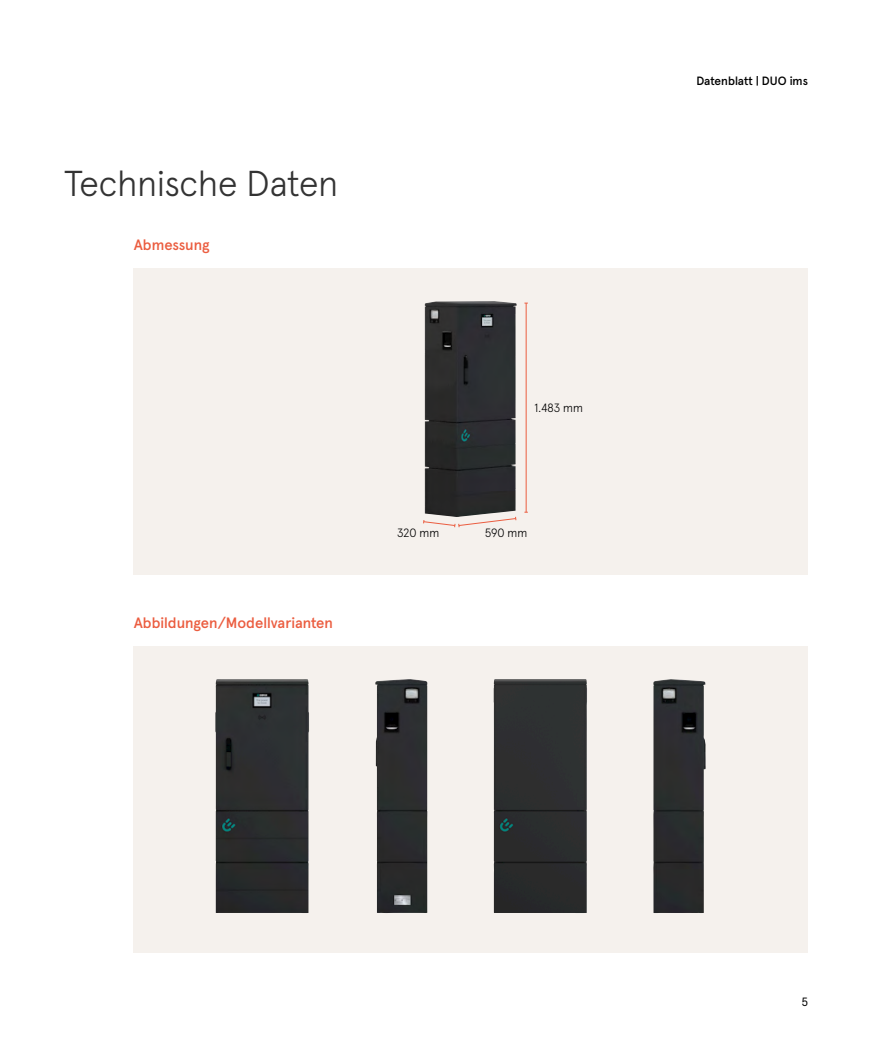
<style>
.page{position:relative;width:893px;height:1063px;background:#fff}
.page>*{position:absolute;margin:0;border:0;box-sizing:border-box;transform-origin:0 0}
.t1{font:300 36px "Apercu Pro";color:#333}
.t2{font:500 15px "Apercu Pro";color:#eb5d40}
.t3{font:300 12px "Apercu Pro";color:#000}
.t4{font:500 12px "Apercu Pro";color:#000}
.t5{font:12px "Apercu Pro";color:#000}
</style>
<div class="page">
<div style="left:134px;top:268px;width:674px;height:306px;background:#f5f1ed"></div>
<div style="left:134px;top:646px;width:674px;height:306px;background:#f5f1ed"></div>
<img style="left:424px;top:301px;width:93px;height:216px">
<hr style="left:526px;top:303px;width:1px;height:209px;background:#eb5d40">
<svg style="left:423px;top:517px;width:94px;height:10px"></svg>
<img style="left:215px;top:679px;width:94px;height:234px">
<img style="left:375px;top:679px;width:53px;height:234px">
<div style="left:493px;top:679px;width:94px;height:234px;background:#2e2e2e"></div>
<img style="left:653px;top:679px;width:53px;height:234px">
<h1 class="t1" style="left:64px;top:156px;width:276px">Technische Daten</h1>
<p class="t2" style="left:134px;top:233px;width:77px">Abmessung</p>
<p class="t2" style="left:134px;top:611px;width:201px">Abbildungen/Modellvarianten</p>
<p class="t3" style="left:535px;top:399px;width:50px">1.483 mm</p>
<p class="t3" style="left:397px;top:523px;width:44px">320 mm</p>
<p class="t3" style="left:485px;top:523px;width:44px">590 mm</p>
<p class="t4" style="left:696px;top:71px;width:113px">Datenblatt | DUO ims</p>
<p class="t5" style="left:802px;top:993px;width:8px">5</p>
</div>
